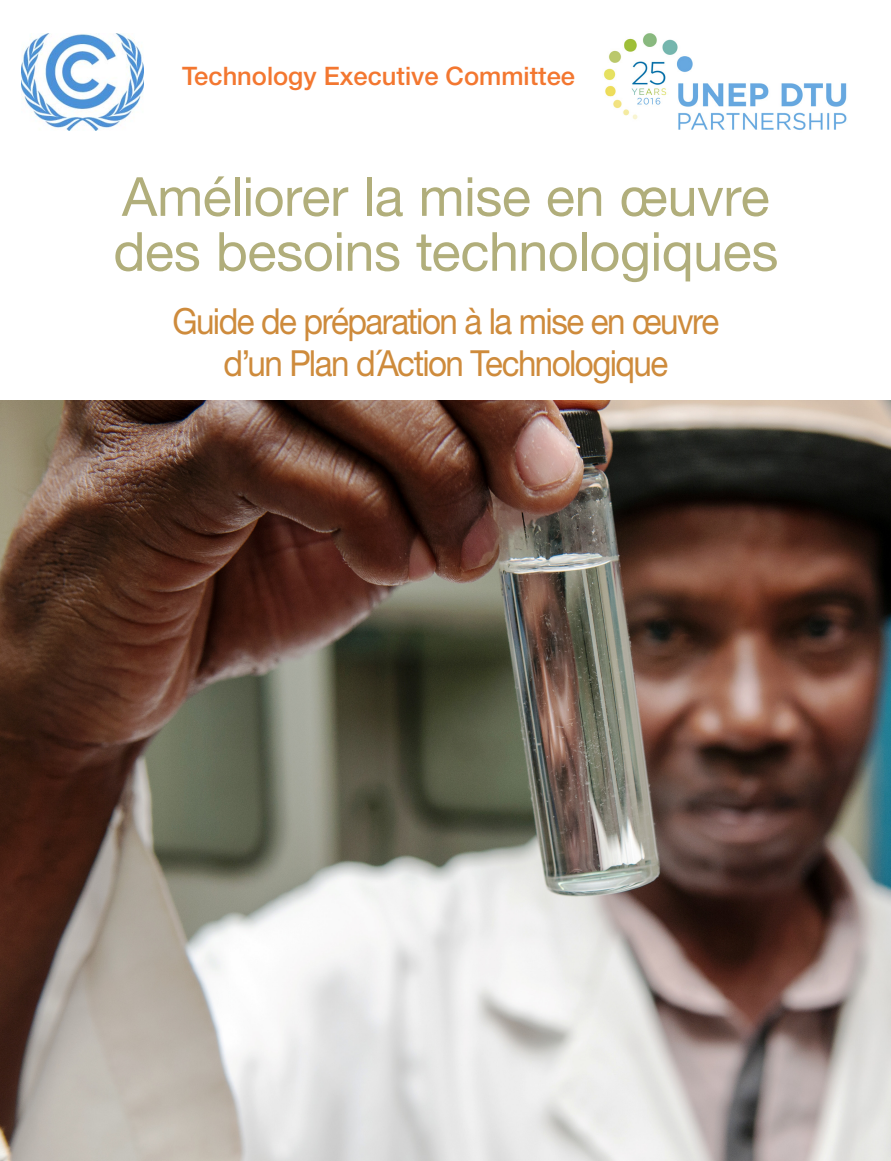
<style>
.page{position:relative;width:891px;height:1161px;background:#fff}
.page>*{position:absolute;margin:0;border:0;box-sizing:border-box;transform-origin:0 0}
.t1{font:54px/54.9px "Helvetica Neue LT Std";letter-spacing:-.01em;color:#b1ae7b}
.t2{font:36px/42px "Helvetica Neue LT Std";letter-spacing:-.05em;color:#ce8b3c;text-align:center;scale:.92 1}
.t3{font:500 25.5px "Helvetica Neue LT Std";color:#f37730}
</style>
<div class="page">
<img style="left:0;top:400px;width:891px;height:761px">
<img style="left:603px;top:33px;width:244px;height:97px">
<img style="left:21px;top:34px;width:122px;height:96px">
<p class="t3" style="left:182px;top:61px;width:395px">Technology Executive Committee</p>
<h1 class="t1" style="left:113px;top:168px;width:667px">Améliorer la mise en œuvre des besoins technologiques</h1>
<p class="t2" style="left:172px;top:300px;width:596px">Guide de préparation à la mise en œuvre d’un Plan d´Action Technologique</p>
</div>
